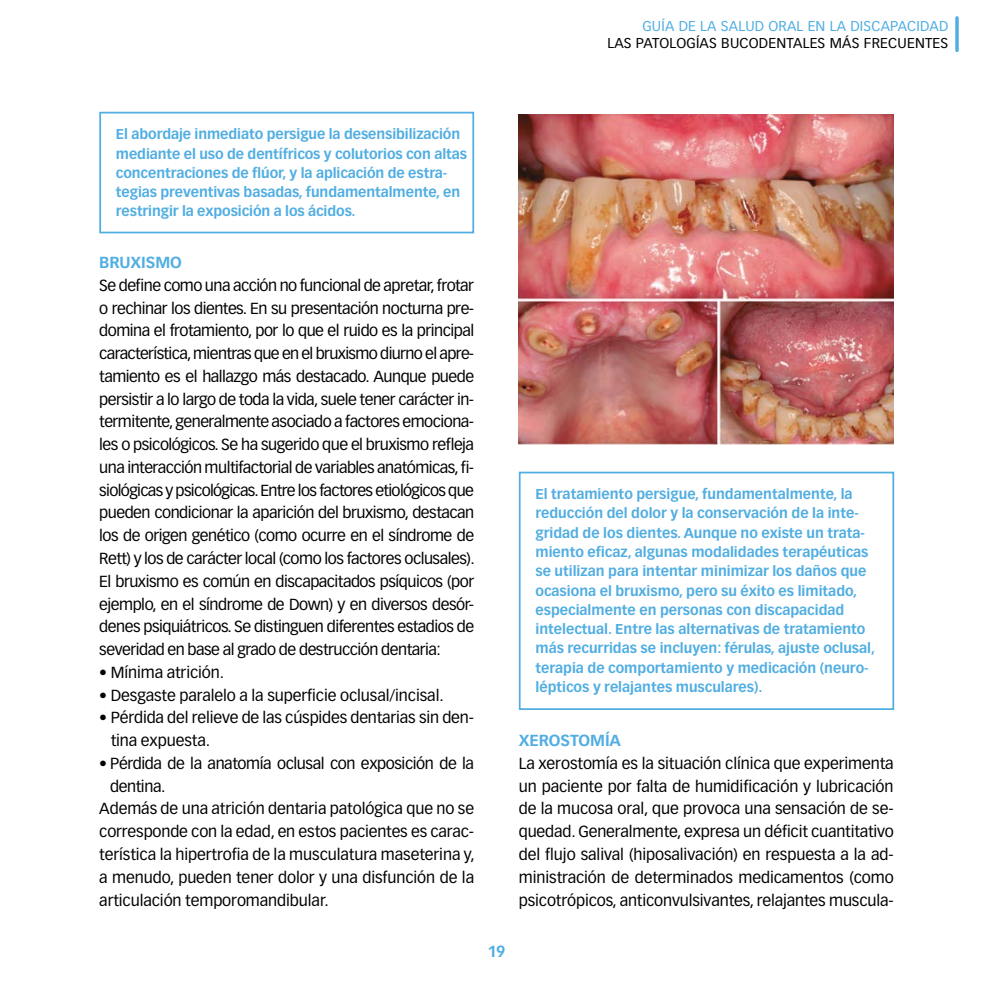
<style>
.page{position:relative;width:993px;height:993px;background:#fff}
.page>*{position:absolute;margin:0;border:0;box-sizing:border-box;transform-origin:0 0}
.Normal_wrd_1{font:15.75px/22.8px "Vectora LT Std";letter-spacing:-.005em;color:#000;text-align:justify}
.Normal_wrd_1-2{font:15.75px/22.8px "Vectora LT Std";letter-spacing:-.025em;color:#000}
.Normal_wrd_1-3{font:700 15.75px "Vectora LT Std";letter-spacing:-.005em;color:#51aee2}
.Normal_wrd_1-4{font:700 14px/19.2px "Vectora LT Std";color:#51aee2}
.t1{font:14px "Vectora LT Std";letter-spacing:.015em;color:#000}
.t2{font:14px "Vectora LT Std";letter-spacing:.015em;color:#51aee2}
</style>
<div class="page">
<hr style="left:0;top:0;width:1px;height:48px;background:#51aee2">
<svg style="left:955px;top:18px;width:3px;height:32px"></svg>
<div style="left:99px;top:112px;width:375px;height:121px;border:2px solid #51aee2"></div>
<div style="left:518px;top:471px;width:375px;height:238px;border:2px solid #51aee2"></div>
<img style="left:518px;top:114px;width:375px;height:330px">
<p class="t2" style="left:642px;top:18px;width:307px">GUÍA DE LA SALUD ORAL EN LA DISCAPACIDAD</p>
<p class="t1" style="left:607px;top:35px;width:342px">LAS PATOLOGÍAS BUCODENTALES MÁS FRECUENTES</p>
<p class="Normal_wrd_1-4" style="left:116px;top:125px;width:352px">El abordaje inmediato persigue la desensibilización mediante el uso de dentífricos y colutorios con altas concentraciones de flúor, y la aplicación de estra&shy;tegias preventivas basadas, fundamentalmente, en restringir la exposición a los ácidos.</p>
<p class="Normal_wrd_1-3" style="left:99px;top:253px;width:84px">BRUXISMO</p>
<p class="Normal_wrd_1" style="left:99px;top:274px;width:377px">Se define como una acción no funcional de apretar, frotar o rechinar los dientes. En su presentación nocturna pre&shy;domina el frotamiento, por lo que el ruido es la principal característica, mientras que en el bruxismo diurno el apre&shy;tamiento es el hallazgo más destacado. Aunque puede persistir a lo largo de toda la vida, suele tener carácter in&shy;termitente, generalmente asociado a factores emociona&shy;les o psicológicos. Se ha sugerido que el bruxismo refleja una interacción multifactorial de variables anatómicas, fi&shy;siológicas y psicológicas. Entre los factores etiológicos que pueden condicionar la aparición del bruxismo, destacan los de origen genético (como ocurre en el síndrome de Rett) y los de carácter local (como los factores oclusales).<br>El bruxismo es común en discapacitados psíquicos (por ejemplo, en el síndrome de Down) y en diversos desór&shy;denes psiquiátricos. Se distinguen diferentes estadios de severidad en base al grado de destrucción dentaria:</p>
<p class="Normal_wrd_1" style="left:99px;top:660px;width:126px">• Mínima atrición.</p>
<p class="Normal_wrd_1" style="left:99px;top:683px;width:346px">• Desgaste paralelo a la superficie oclusal/incisal.</p>
<p class="Normal_wrd_1" style="left:111px;top:706px;width:365px;text-indent:-11px">• Pérdida del relieve de las cúspides dentarias sin den&shy;tina expuesta.</p>
<p class="Normal_wrd_1-2" style="left:110px;top:751px;width:365px;text-indent:-11px">• Pérdida de la anatomía oclusal con exposición de la dentina.</p>
<p class="Normal_wrd_1" style="left:99px;top:797px;width:377px">Además de una atrición dentaria patológica que no se corresponde con la edad, en estos pacientes es carac&shy;terística la hipertrofia de la musculatura maseterina y, a menudo, pueden tener dolor y una disfunción de la articulación temporomandibular.</p>
<p class="Normal_wrd_1-4" style="left:535px;top:484px;width:341px">El tratamiento persigue, fundamentalmente, la reducción del dolor y la conservación de la inte&shy;gridad de los dientes. Aunque no existe un trata&shy;miento eficaz, algunas modalidades terapéuticas se utilizan para intentar minimizar los daños que ocasiona el bruxismo, pero su éxito es limitado, especialmente en personas con discapacidad intelectual. Entre las alternativas de tratamiento más recurridas se incluyen: férulas, ajuste oclusal, terapia de comportamiento y medicación (neuro&shy;lépticos y relajantes musculares).</p>
<p class="Normal_wrd_1-3" style="left:518px;top:730px;width:104px">XEROSTOMÍA</p>
<p class="Normal_wrd_1" style="left:518px;top:751px;width:376px">La xerostomía es la situación clínica que experimenta un paciente por falta de humidificación y lubricación de la mucosa oral, que provoca una sensación de se&shy;quedad. Generalmente, expresa un déficit cuantitativo del flujo salival (hiposalivación) en respuesta a la ad&shy;ministración de determinados medicamentos (como psicotrópicos, anticonvulsivantes, relajantes muscula-</p>
<p class="Normal_wrd_1-3" style="left:487px;top:941px;width:20px">19</p>
</div>
